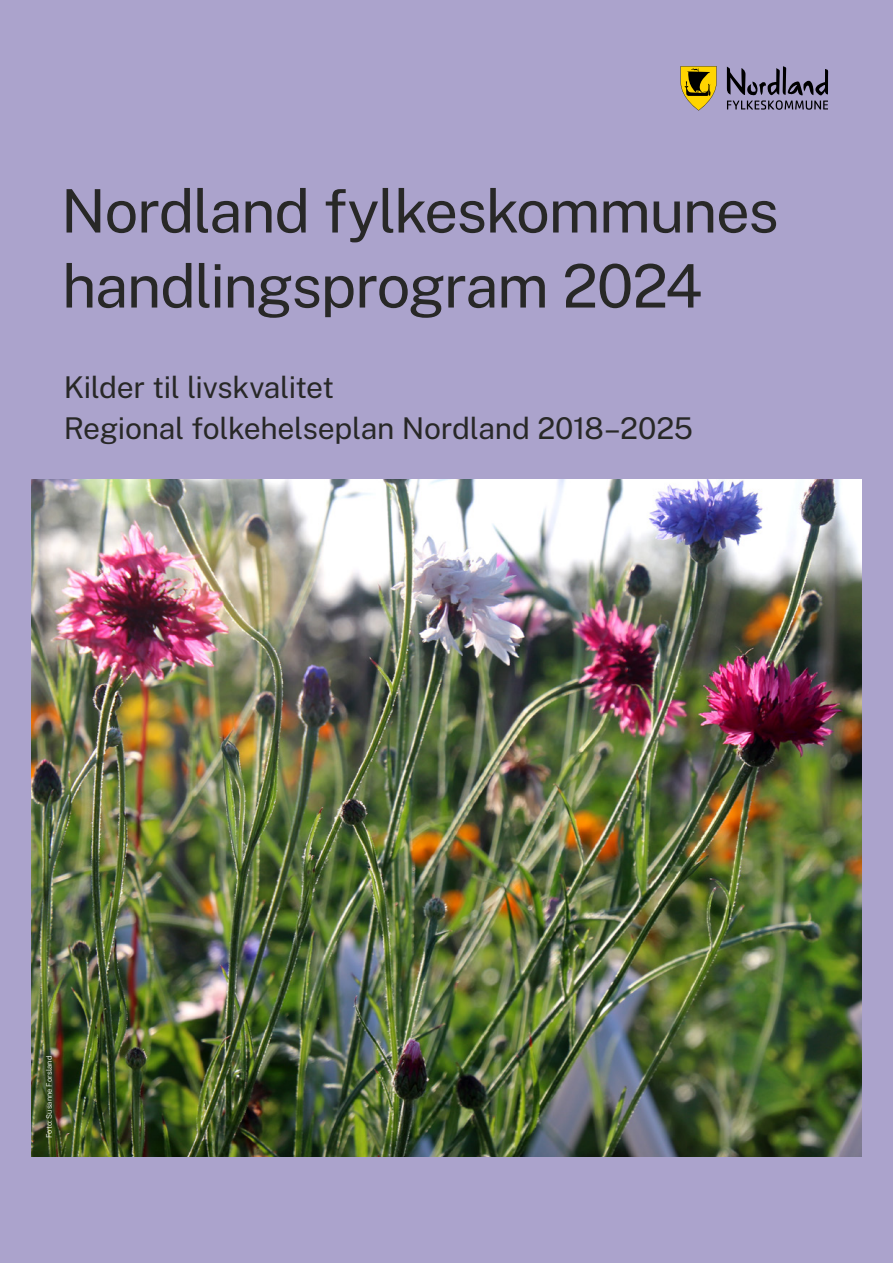
<style>
.page{position:relative;width:893px;height:1263px;background:#aba3cc}
.page>*{position:absolute;margin:0;border:0;box-sizing:border-box;transform-origin:0 0}
.Programtittel{font:60px "Public Sans";letter-spacing:-.025em;color:#282827}
.Liten_tittel{font:30px "Public Sans";letter-spacing:-.01em;color:#282827}
.Bildetekst{font:300 7.5px "Public Sans";letter-spacing:.01em;color:#fff}
</style>
<div class="page">
<svg style="left:681px;top:66px;width:36px;height:45px"></svg>
<svg style="left:727px;top:66px;width:101px;height:44px"></svg>
<img style="left:32px;top:479px;width:829px;height:678px">
<p class="Programtittel" style="left:61px;top:169px;width:719px">Nordland fylkeskommunes</p>
<p class="Programtittel" style="left:62px;top:244px;width:642px">handlingsprogram 2024</p>
<p class="Liten_tittel" style="left:64px;top:366px;width:272px">Kilder til livskvalitet</p>
<p class="Liten_tittel" style="left:64px;top:407px;width:631px">Regional folkehelseplan Nordland 2018–2025</p>
<p class="Bildetekst" style="left:44px;top:1138px;width:84px;rotate:-90deg">Foto: Susanne Forsland</p>
</div>
